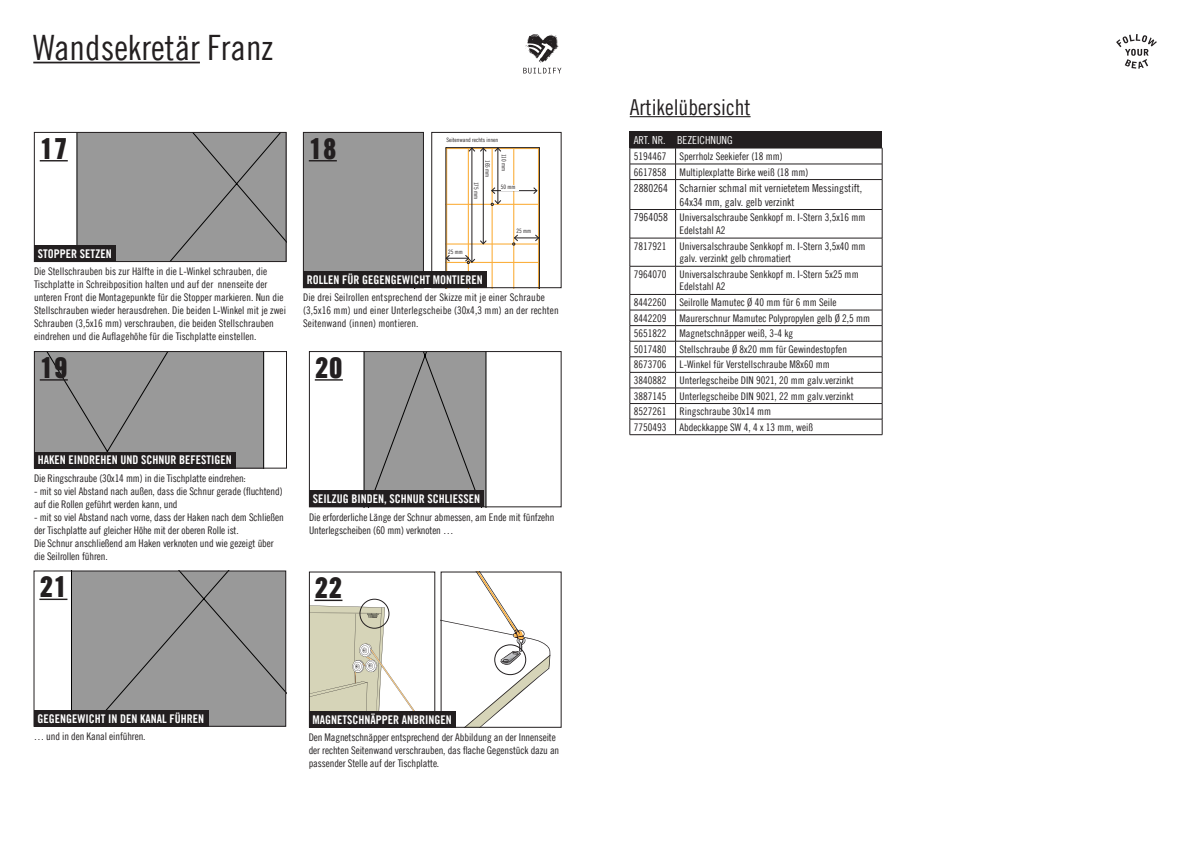
<style>
.page{position:relative;width:1191px;height:842px;background:#fff}
.page>*{position:absolute;margin:0;border:0;box-sizing:border-box;transform-origin:0 0}
.t1{font:35px "Trade Gothic Hornbach Cn 18";color:#231f20}
.t2{font:28.5px "Trade Gothic Hornbach Super Bd";color:#231f20}
.t3{font:22px "Trade Gothic Hornbach Cn 18";color:#231f20}
.t4{font:12px "Trade Gothic Hornbach Bd Cn 20";color:#fff}
.t5{font:11px/14px "Trade Gothic Hornbach Cn 18";color:#231f20}
.t6{font:11px "Trade Gothic Hornbach Cn 18";color:#fff}
.t7{font:10.5px/13px "Trade Gothic Hornbach Cn 18";color:#231f20}
.t8{font:6px "Trade Gothic Hornbach Cn 18";color:#231f20}
.s1{font-size:11px}
</style>
<div class="page">
<svg style="left:523px;top:34px;width:38px;height:40px"></svg>
<svg style="left:1116px;top:34px;width:41px;height:35px"></svg>
<svg style="left:445px;top:147px;width:95px;height:139px"></svg>
<div style="left:431px;top:132px;width:130px;height:156px;border:1px solid #231f20"></div>
<svg style="left:443px;top:574px;width:107px;height:152px"></svg>
<svg style="left:309px;top:598px;width:126px;height:113px"></svg>
<div style="left:309px;top:711px;width:147px;height:17px;background:#231f20"></div>
<div style="left:359px;top:599px;width:30px;height:30px;border:1px solid #231f20;border-radius:50%"></div>
<div style="left:494px;top:644px;width:32px;height:31px;border:1px solid #231f20;border-radius:50%"></div>
<svg style="left:39px;top:571px;width:247px;height:156px;background:#a1a1a1"></svg>
<div style="left:34px;top:710px;width:175px;height:16px;background:#231f20"></div>
<div style="left:363px;top:353px;width:123px;height:152px;background:#999"></div>
<div style="left:309px;top:351px;width:252px;height:156px;border:1px solid #231f20"></div>
<hr style="left:315px;top:379px;width:28px;height:2px;background:#231f20">
<div style="left:309px;top:491px;width:175px;height:16px;background:#231f20"></div>
<div style="left:36px;top:353px;width:228px;height:113px;background:#999"></div>
<div style="left:34px;top:351px;width:253px;height:117px;border:1px solid #231f20"></div>
<hr style="left:40px;top:379px;width:28px;height:2px;background:#231f20">
<div style="left:34px;top:452px;width:202px;height:16px;background:#231f20"></div>
<div style="left:303px;top:132px;width:121px;height:140px;background:#999"></div>
<div style="left:303px;top:272px;width:184px;height:16px;background:#231f20"></div>
<hr style="left:33px;top:62px;width:167px;height:1px;background:#231f20">
<div style="left:76px;top:134px;width:208px;height:126px;background:#999"></div>
<div style="left:34px;top:132px;width:252px;height:130px;border:1px solid #231f20"></div>
<svg style="left:40px;top:160px;width:28px;height:1px"></svg>
<div style="left:34px;top:246px;width:82px;height:16px;background:#231f20"></div>
<div style="left:629px;top:132px;width:253px;height:16px;background:#231f20"></div>
<hr style="left:629px;top:148px;width:46px;height:1px;background:#231f20">
<hr style="left:675px;top:148px;width:207px;height:1px;background:#231f20">
<hr style="left:629px;top:164px;width:46px;height:1px;background:#231f20">
<hr style="left:675px;top:164px;width:207px;height:1px;background:#231f20">
<hr style="left:629px;top:179px;width:46px;height:1px;background:#231f20">
<hr style="left:675px;top:179px;width:207px;height:1px;background:#231f20">
<hr style="left:629px;top:209px;width:46px;height:1px;background:#231f20">
<hr style="left:675px;top:209px;width:207px;height:1px;background:#231f20">
<hr style="left:629px;top:238px;width:46px;height:1px;background:#231f20">
<hr style="left:675px;top:238px;width:207px;height:1px;background:#231f20">
<hr style="left:629px;top:266px;width:46px;height:1px;background:#231f20">
<hr style="left:675px;top:266px;width:207px;height:1px;background:#231f20">
<hr style="left:629px;top:294px;width:46px;height:1px;background:#231f20">
<hr style="left:675px;top:294px;width:207px;height:1px;background:#231f20">
<hr style="left:629px;top:310px;width:46px;height:1px;background:#231f20">
<hr style="left:675px;top:310px;width:207px;height:1px;background:#231f20">
<hr style="left:629px;top:325px;width:46px;height:1px;background:#231f20">
<hr style="left:675px;top:325px;width:207px;height:1px;background:#231f20">
<hr style="left:629px;top:341px;width:46px;height:1px;background:#231f20">
<hr style="left:675px;top:341px;width:207px;height:1px;background:#231f20">
<hr style="left:629px;top:357px;width:46px;height:1px;background:#231f20">
<hr style="left:675px;top:357px;width:207px;height:1px;background:#231f20">
<hr style="left:629px;top:372px;width:46px;height:1px;background:#231f20">
<hr style="left:675px;top:372px;width:207px;height:1px;background:#231f20">
<hr style="left:629px;top:388px;width:46px;height:1px;background:#231f20">
<hr style="left:675px;top:388px;width:207px;height:1px;background:#231f20">
<hr style="left:629px;top:403px;width:46px;height:1px;background:#231f20">
<hr style="left:675px;top:403px;width:207px;height:1px;background:#231f20">
<hr style="left:629px;top:419px;width:46px;height:1px;background:#231f20">
<svg style="left:629px;top:148px;width:1px;height:286px"></svg>
<hr style="left:675px;top:419px;width:207px;height:1px;background:#231f20">
<svg style="left:675px;top:148px;width:1px;height:286px"></svg>
<svg style="left:882px;top:148px;width:1px;height:287px"></svg>
<hr style="left:629px;top:434px;width:46px;height:1px;background:#231f20">
<hr style="left:675px;top:434px;width:207px;height:1px;background:#231f20">
<hr style="left:630px;top:116px;width:120px;height:1px;background:#231f20">
<h1 class="t1" style="left:33px;top:27px;width:241px">Wandsekretär Franz</h1>
<h3 class="t3" style="left:630px;top:94px;width:122px">Artikelübersicht</h3>
<h2 class="t2" style="left:40px;top:130px;width:30px">17</h2>
<h2 class="t2" style="left:309px;top:130px;width:30px">18</h2>
<p class="t8" style="left:446px;top:136px;width:53px">Seitenwand rechts innen</p>
<p class="t8" style="left:491px;top:160px;width:19px;rotate:90deg">165 mm</p>
<p class="t8" style="left:507px;top:154px;width:19px;rotate:90deg">110 mm</p>
<p class="t8" style="left:480px;top:182px;width:19px;rotate:90deg">175 mm</p>
<p class="t8" style="left:501px;top:184px;width:16px">50 mm</p>
<p class="t8" style="left:516px;top:227px;width:16px">25 mm</p>
<p class="t4" style="left:38px;top:246px;width:75px">STOPPER SETZEN</p>
<p class="t8" style="left:448px;top:248px;width:16px">25 mm</p>
<p class="t7" style="left:34px;top:265px;width:253px">Die Stellschrauben bis zur Hälfte in die L-Winkel schrauben, die Tischplatte in Schreibposition halten und auf der nnenseite der unteren Front die Montagepunkte für die Stopper markieren. Nun die Stellschrauben wieder herausdrehen. Die beiden L-Winkel mit je zwei Schrauben (3,5x16 mm) verschrauben, die beiden Stellschrauben eindrehen und die Auflagehöhe für die Tischplatte einstellen.</p>
<p class="t4" style="left:307px;top:272px;width:177px">ROLLEN FÜR GEGENGEWICHT MONTIEREN</p>
<p class="t7" style="left:303px;top:291px;width:257px">Die drei Seilrollen entsprechend der Skizze mit je einer Schraube (3,5x16 mm) und einer Unterlegscheibe (30x4,3 mm) an der rechten<br>Seitenwand (innen) montieren.</p>
<h2 class="t2" style="left:40px;top:349px;width:30px">19</h2>
<h2 class="t2" style="left:315px;top:349px;width:30px">20</h2>
<p class="t6" style="left:677px;top:133px;width:57px">BEZEICHNUNG</p>
<p class="t6" style="left:633px;top:134px;width:33px">ART. NR.</p>
<p class="t7" style="left:634px;top:148px;width:176px;line-height:15.9px">5194467 Sperrholz Seekiefer (18 mm)<br>6617858 Multiplexplatte Birke weiß (18 mm)</p>
<p class="t5" style="left:679px;top:181px;width:184px;text-indent:-46px">2880264 Scharnier schmal mit vernietetem Messingstift,<br>64x34 mm, galv. gelb verzinkt</p>
<p class="t7" style="left:679px;top:211px;width:188px;text-indent:-46px"><span class="s1">7964058</span> Universalschraube Senkkopf m. I-Stern 3,5x16 mm<br>Edelstahl A2</p>
<p class="t7" style="left:679px;top:240px;width:188px;line-height:12.6px;text-indent:-46px">7817921 Universalschraube Senkkopf m. I-Stern 3,5x40 mm galv. verzinkt gelb chromatiert</p>
<p class="t7" style="left:679px;top:268px;width:181px;line-height:12.6px;text-indent:-46px">7964070 Universalschraube Senkkopf m. I-Stern 5x25 mm<br>Edelstahl A2</p>
<p class="t7" style="left:634px;top:294px;width:238px;line-height:15.6px">8442260 Seilrolle Mamutec Ø 40 mm für 6 mm Seile 8442209 Maurerschnur Mamutec Polypropylen gelb Ø 2,5 mm 5651822 Magnetschnäpper weiß, 3-4 kg<br>5017480 Stellschraube Ø 8x20 mm für Gewindestopfen 8673706 L-Winkel für Verstellschraube M8x60 mm<br>3840882 Unterlegscheibe DIN 9021, 20 mm galv.verzinkt 3887145 Unterlegscheibe DIN 9021, 22 mm galv.verzinkt 8527261 Ringschraube 30x14 mm<br>7750493 Abdeckkappe SW 4, 4 x 13 mm, weiß</p>
<p class="t4" style="left:38px;top:453px;width:195px">HAKEN EINDREHEN UND SCHNUR BEFESTIGEN</p>
<p class="t7" style="left:34px;top:472px;width:213px">Die Ringschraube (30x14 mm) in die Tischplatte eindrehen:</p>
<p class="t7" style="left:34px;top:485px;width:250px">- mit so viel Abstand nach außen, dass die Schnur gerade (fluchtend) auf die Rollen geführt werden kann, und</p>
<p class="t7" style="left:34px;top:511px;width:251px">- mit so viel Abstand nach vorne, dass der Haken nach dem Schließen der Tischplatte auf gleicher Höhe mit der oberen Rolle ist.<br>Die Schnur anschließend am Haken verknoten und wie gezeigt über die Seilrollen führen.</p>
<p class="t4" style="left:313px;top:492px;width:169px">SEILZUG BINDEN, SCHNUR SCHLIESSEN</p>
<p class="t7" style="left:309px;top:510px;width:247px">Die erforderliche Länge der Schnur abmessen, am Ende mit fünfzehn<br>Unterlegscheiben (60 mm) verknoten …</p>
<h2 class="t2" style="left:39px;top:568px;width:30px">21</h2>
<h2 class="t2" style="left:314px;top:569px;width:30px">22</h2>
<p class="t4" style="left:37px;top:711px;width:168px">GEGENGEWICHT IN DEN KANAL FÜHREN</p>
<p class="t4" style="left:312px;top:712px;width:141px">MAGNETSCHNÄPPER ANBRINGEN</p>
<p class="t7" style="left:34px;top:730px;width:113px">… und in den Kanal einführen.</p>
<p class="t7" style="left:309px;top:731px;width:252px">Den Magnetschnäpper entsprechend der Abbildung an der Innenseite der rechten Seitenwand verschrauben, das flache Gegenstück dazu an passender Stelle auf der Tischplatte.</p>
</div>
